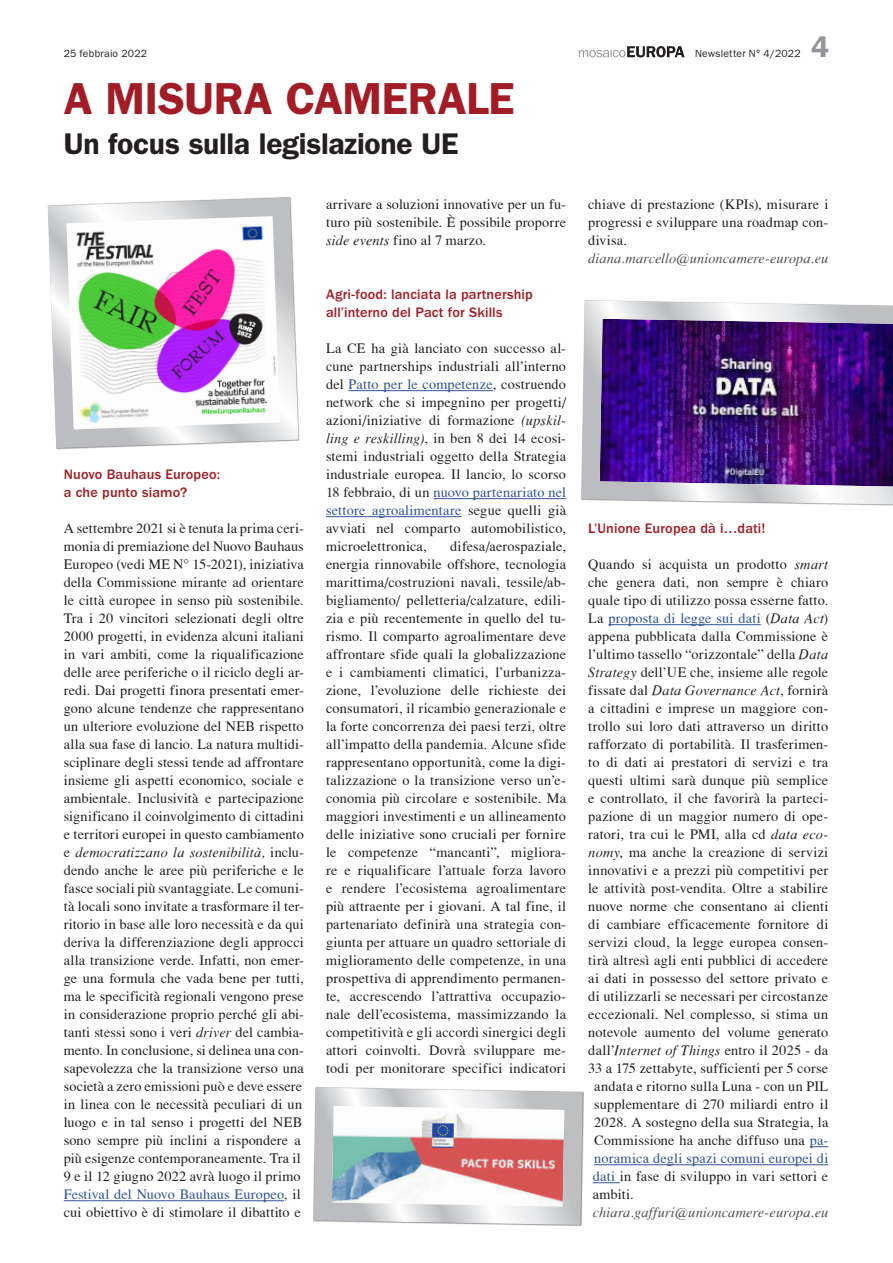
<style>
.page{position:relative;width:893px;height:1263px;background:#fff}
.page>*{position:absolute;margin:0;border:0;box-sizing:border-box;transform-origin:0 0}
.t1{font:600 45px "ITC Franklin Gothic Std";letter-spacing:-.01em;color:#a11c25}
.t2{font:600 30px "ITC Franklin Gothic Std";letter-spacing:-.01em;color:#231f20}
.t3{font:600 30px "ITC Franklin Gothic Std";color:#939598}
.t4{font:14.25px/18px "T Acc LAD";letter-spacing:.015em;color:#231f20;text-align:justify}
.t5{font:500 14.25px/18px "ITC Franklin Gothic Std";letter-spacing:.01em;color:#a11c25}
.t6{font:14.25px "T Acc LAD Italic";letter-spacing:.01em;color:#4b4c4d}
.t7{font:14.25px "T Acc LAD";letter-spacing:.015em;color:#2f5496}
.t8{font:14.25px "T Acc LAD Italic";letter-spacing:.01em;color:#231f20}
.t9{font:10.5px "ITC Franklin Gothic Std";letter-spacing:.015em;color:#231f20}
.s1{font-family:"T Acc LAD"}
.s2{font-family:"T Acc LAD Italic"}
.s3{color:#2f5496}
.s4{color:#231f20}
.s5{font-family:"T Acc LAD Italic";color:#231f20}
</style>
<div class="page">
<svg style="left:579px;top:46px;width:106px;height:11px"></svg>
<hr style="left:349px;top:390px;width:144px;height:1px;background:#2f5496">
<hr style="left:434px;top:498px;width:132px;height:1px;background:#2f5496">
<hr style="left:326px;top:516px;width:136px;height:1px;background:#2f5496">
<hr style="left:64px;top:1200px;width:220px;height:1px;background:#2f5496">
<hr style="left:608px;top:624px;width:153px;height:1px;background:#2f5496">
<svg style="left:810px;top:1146px;width:18px;height:1px"></svg>
<hr style="left:594px;top:1164px;width:234px;height:1px;background:#2f5496">
<svg style="left:47px;top:197px;width:253px;height:253px"></svg>
<img style="left:581px;top:300px;width:312px;height:206px">
<svg style="left:313px;top:1087px;width:307px;height:139px"></svg>
<p class="t9" style="left:64px;top:48px;width:85px">25 febbraio 2022</p>
<p class="t9" style="left:695px;top:48px;width:107px">Newsletter N° 4/2022</p>
<h1 class="t1" style="left:64px;top:72px;width:452px">A MISURA CAMERALE</h1>
<h2 class="t2" style="left:64px;top:126px;width:396px">Un focus sulla legislazione UE</h2>
<h2 class="t3" style="left:811px;top:29px;width:19px">4</h2>
<p class="t5" style="left:64px;top:465px;width:158px">Nuovo Bauhaus Europeo: a che punto siamo?</p>
<p class="t4" style="left:64px;top:519px;width:242px">A settembre 2021 si è tenuta la prima ceri&shy;monia di premiazione del Nuovo Bauhaus Europeo (vedi ME N° 15-2021), iniziativa della Commissione mirante ad orientare le città europee in senso più sostenibile.<br>Tra i 20 vincitori selezionati degli oltre 2000 progetti, in evidenza alcuni italiani in vari ambiti, come la riqualificazione delle aree periferiche o il riciclo degli ar&shy;redi. Dai progetti finora presentati emer&shy;gono alcune tendenze che rappresentano un ulteriore evoluzione del NEB rispetto alla sua fase di lancio. La natura multidi&shy;sciplinare degli stessi tende ad affrontare insieme gli aspetti economico, sociale e ambientale. Inclusività e partecipazione significano il coinvolgimento di cittadini e territori europei in questo cambiamento</p>
<p class="t8" style="left:64px;top:844px;width:241px"><span class="s1">e</span> democratizzano la sostenibilità, <span class="s1">inclu-</span></p>
<p class="t4" style="left:64px;top:861px;width:242px;text-align:left">dendo anche le aree più periferiche e le fasce sociali più svantaggiate. Le comuni&shy;tà locali sono invitate a trasformare il ter&shy;ritorio in base alle loro necessità e da qui deriva la differenziazione degli approcci alla transizione verde. Infatti, non emer&shy;ge una formula che vada bene per tutti, ma le specificità regionali vengono prese in considerazione proprio perché gli abi&shy;tanti stessi sono i veri <span class="s2">driver</span> del cambia&shy;mento. In conclusione, si delinea una con&shy;sapevolezza che la transizione verso una società a zero emissioni può e deve essere in linea con le necessità peculiari di un luogo e in tal senso i progetti del NEB sono sempre più inclini a rispondere a più esigenze contemporaneamente. Tra il 9 e il 12 giugno 2022 avrà luogo il primo <span class="s3">Festival del Nuovo Bauhaus Europeo</span>, il cui obiettivo è di stimolare il dibattito e</p>
<p class="t4" style="left:326px;top:195px;width:242px">arrivare a soluzioni innovative per un fu&shy;turo più sostenibile. È possibile proporre <span class="s2">side events</span> fino al 7 marzo.</p>
<p class="t5" style="left:326px;top:285px;width:208px">Agri-food: lanciata la partnership all’interno del Pact for Skills</p>
<p class="t4" style="left:326px;top:339px;width:242px">La CE ha già lanciato con successo al&shy;cune partnerships industriali all’interno del <span class="s3">Patto per le competenze</span>, costruendo network che si impegnino per progetti/ azioni/iniziative di formazione <span class="s2">(upskil&shy;ling e reskilling)</span>, in ben 8 dei 14 ecosi&shy;stemi industriali oggetto della Strategia industriale europea. Il lancio, lo scorso 18 febbraio, di un <span class="s3">nuovo partenariato nel settore agroalimentare</span> segue quelli già avviati nel comparto automobilistico, microelettronica,</p>
<p class="t4" style="left:326px;top:537px;width:242px;text-indent:124px">difesa/aerospaziale, energia rinnovabile offshore, tecnologia marittima/costruzioni navali, tessile/ab&shy;bigliamento/ pelletteria/calzature, edili&shy;zia e più recentemente in quello del tu&shy;rismo. Il comparto agroalimentare deve affrontare sfide quali la globalizzazione e i cambiamenti climatici, l’urbanizza&shy;zione, l’evoluzione delle richieste dei consumatori, il ricambio generazionale e la forte concorrenza dei paesi terzi, oltre all’impatto della pandemia. Alcune sfide rappresentano opportunità, come la digi&shy;talizzazione o la transizione verso un’e&shy;conomia più circolare e sostenibile. Ma maggiori investimenti e un allineamento delle iniziative sono cruciali per fornire le competenze “mancanti”, migliora&shy;re e riqualificare l’attuale forza lavoro e rendere l’ecosistema agroalimentare più attraente per i giovani. A tal fine, il partenariato definirà una strategia con&shy;giunta per attuare un quadro settoriale di miglioramento delle competenze, in una prospettiva di apprendimento permanen&shy;te, accrescendo l’attrattiva occupazio&shy;nale dell’ecosistema, massimizzando la competitività e gli accordi sinergici degli attori coinvolti. Dovrà sviluppare me&shy;todi per monitorare specifici indicatori</p>
<p class="t4" style="left:588px;top:195px;width:242px">chiave di prestazione (KPIs), misurare i progressi e sviluppare una roadmap con&shy;divisa.</p>
<p class="t6" style="left:588px;top:250px;width:241px">diana.marcello@unioncamere-europa.eu</p>
<p class="t5" style="left:588px;top:519px;width:179px">L’Unione Europea dà i…dati!</p>
<p class="t4" style="left:588px;top:555px;width:242px">Quando si acquista un prodotto <span class="s2">smart</span></p>
<p class="t4" style="left:588px;top:573px;width:241px">che genera dati, non sempre è chiaro</p>
<p class="t4" style="left:588px;top:591px;width:241px">quale tipo di utilizzo possa esserne fatto.</p>
<p class="t7" style="left:588px;top:610px;width:242px"><span class="s4">La</span> proposta di legge sui dati <span class="s4">(</span><span class="s5">Data Act</span><span class="s4">)</span></p>
<p class="t4" style="left:588px;top:627px;width:241px">appena pubblicata dalla Commissione è</p>
<p class="t4" style="left:588px;top:645px;width:241px">l’ultimo tassello “orizzontale” della <span class="s2">Data</span></p>
<p class="t4" style="left:588px;top:663px;width:242px"><span class="s2">Strategy</span> dell’UE che, insieme alle regole</p>
<p class="t4" style="left:588px;top:681px;width:242px">fissate dal <span class="s2">Data Governance Act</span>, fornirà</p>
<p class="t4" style="left:588px;top:699px;width:241px">a cittadini e imprese un maggiore con-</p>
<p class="t4" style="left:588px;top:717px;width:241px">trollo sui loro dati attraverso un diritto</p>
<p class="t4" style="left:588px;top:735px;width:241px">rafforzato di portabilità. Il trasferimen-</p>
<p class="t4" style="left:588px;top:753px;width:241px">to di dati ai prestatori di servizi e tra</p>
<p class="t4" style="left:588px;top:771px;width:241px">questi ultimi sarà dunque più semplice</p>
<p class="t4" style="left:588px;top:789px;width:241px">e controllato, il che favorirà la parteci-</p>
<p class="t4" style="left:588px;top:807px;width:241px">pazione di un maggior numero di ope-</p>
<p class="t4" style="left:588px;top:825px;width:241px">ratori, tra cui le PMI, alla cd <span class="s2">data eco-</span></p>
<p class="t4" style="left:588px;top:843px;width:241px"><span class="s2">nomy</span>, ma anche la creazione di servizi</p>
<p class="t4" style="left:588px;top:861px;width:241px">innovativi e a prezzi più competitivi per</p>
<p class="t4" style="left:588px;top:879px;width:242px">le attività post-vendita. Oltre a stabilire</p>
<p class="t4" style="left:588px;top:897px;width:242px">nuove norme che consentano ai clienti</p>
<p class="t4" style="left:588px;top:915px;width:242px">di cambiare efficacemente fornitore di</p>
<p class="t4" style="left:588px;top:933px;width:241px">servizi cloud, la legge europea consen-</p>
<p class="t4" style="left:588px;top:951px;width:242px">tirà altresì agli enti pubblici di accedere</p>
<p class="t4" style="left:588px;top:969px;width:241px">ai dati in possesso del settore privato e</p>
<p class="t4" style="left:588px;top:987px;width:242px">di utilizzarli se necessari per circostanze</p>
<p class="t4" style="left:588px;top:1005px;width:242px">eccezionali. Nel complesso, si stima un</p>
<p class="t4" style="left:588px;top:1023px;width:242px">notevole aumento del volume generato</p>
<p class="t4" style="left:588px;top:1041px;width:241px">dall’<span class="s2">Internet of Things</span> entro il 2025 - da</p>
<p class="t4" style="left:588px;top:1059px;width:242px">33 a 175 zettabyte, sufficienti per 5 corse</p>
<p class="t4" style="left:594px;top:1077px;width:236px">andata e ritorno sulla Luna - con un PIL</p>
<p class="t4" style="left:594px;top:1095px;width:236px">supplementare di 270 miliardi entro il</p>
<p class="t4" style="left:594px;top:1113px;width:236px">2028. A sostegno della sua Strategia, la</p>
<p class="t4" style="left:594px;top:1131px;width:235px">Commissione ha anche diffuso una <span class="s3">pa-</span></p>
<p class="t7" style="left:594px;top:1150px;width:236px">noramica degli spazi comuni europei di</p>
<p class="t4" style="left:593px;top:1167px;width:237px"><span class="s3">dati</span> in fase di sviluppo in vari settori e</p>
<p class="t4" style="left:593px;top:1185px;width:42px">ambiti.</p>
<p class="t6" style="left:593px;top:1204px;width:237px">chiara.gaffuri@unioncamere-europa.eu</p>
</div>
